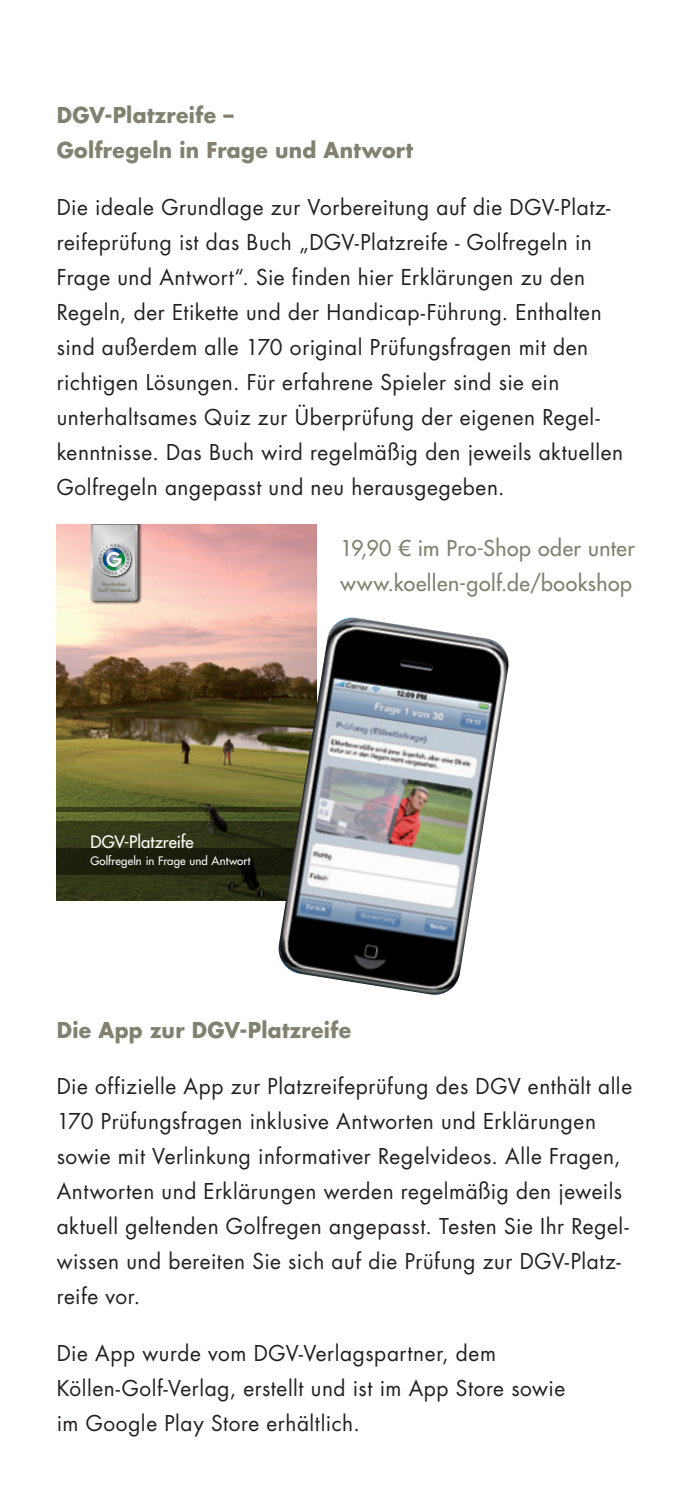
<style>
.page{position:relative;width:688px;height:1489px;background:#fff}
.page>*{position:absolute;margin:0;border:0;box-sizing:border-box;transform-origin:0 0}
.t1{font:21.25px/35px "Futura LT";letter-spacing:.03em;color:#231f20}
.t2{font:700 21.25px/35px "Futura LT";letter-spacing:.015em;color:#82806e;scale:.96 1}
.t3{font:21.25px/35px "Futura LT";letter-spacing:.025em;color:#82806e}
.t4{font:16.75px "Futura LT";color:#fff}
.t5{font:11.5px "Futura LT";letter-spacing:.005em;color:#fff}
.t6{font:700 4.75px/6px "Futura LT";color:#82806e;text-align:center}
</style>
<div class="page">
<img style="left:57px;top:524px;width:259px;height:297px">
<div style="left:90px;top:524px;width:52px;height:81px;background:#231f20;opacity:.8"></div>
<svg style="left:90px;top:524px;width:47px;height:76px;background:#b5babb"></svg>
<svg style="left:57px;top:806px;width:219px;height:5px"></svg>
<svg style="left:57px;top:821px;width:219px;height:27px;background:#303617"></svg>
<svg style="left:57px;top:848px;width:219px;height:52px;background:#242710"></svg>
<img style="left:276px;top:617px;width:233px;height:378px">
<p class="t2" style="left:57px;top:98px;width:372px">DGV-Platzreife –<br>Golfregeln in Frage und Antwort</p>
<p class="t1" style="left:57px;top:189px;width:568px">Die ideale Grundlage zur Vorbereitung auf die DGV-Platz&shy;reifeprüfung ist das Buch „DGV-Platzreife - Golfregeln in Frage und Antwort“. Sie finden hier Erklärungen zu den Regeln, der Etikette und der Handicap-Führung. Enthalten sind außerdem alle 170 original Prüfungsfragen mit den richtigen Lösungen. Für erfahrene Spieler sind sie ein unterhaltsames Quiz zur Überprüfung der eigenen Regel&shy;kenntnisse. Das Buch wird regelmäßig den jeweils aktuellen Golfregeln angepasst und neu herausgegeben.</p>
<p class="t6" style="left:98px;top:581px;width:34px">Deutscher<br>Golf Verband</p>
<p class="t3" style="left:340px;top:530px;width:296px">19,90 € im Pro-Shop oder unter www.koellen-golf.de/bookshop</p>
<p class="t4" style="left:90px;top:830px;width:105px">DGV-Platzreife</p>
<p class="t5" style="left:90px;top:853px;width:161px">Golfregeln in Frage und Antwort</p>
<p class="t2" style="left:57px;top:1012px;width:308px">Die App zur DGV-Platzreife</p>
<p class="t1" style="left:57px;top:1069px;width:576px">Die offizielle App zur Platzreifeprüfung des DGV enthält alle 170 Prüfungsfragen inklusive Antworten und Erklärungen sowie mit Verlinkung informativer Regelvideos. Alle Fragen, Antworten und Erklärungen werden regelmäßig den jeweils aktuell geltenden Golfregen angepasst. Testen Sie Ihr Regel&shy;wissen und bereiten Sie sich auf die Prüfung zur DGV-Platz&shy;reife vor.</p>
<p class="t1" style="left:57px;top:1335px;width:510px">Die App wurde vom DGV-Verlagspartner, dem<br>Köllen-Golf-Verlag, erstellt und ist im App Store sowie im Google Play Store erhältlich.</p>
</div>
